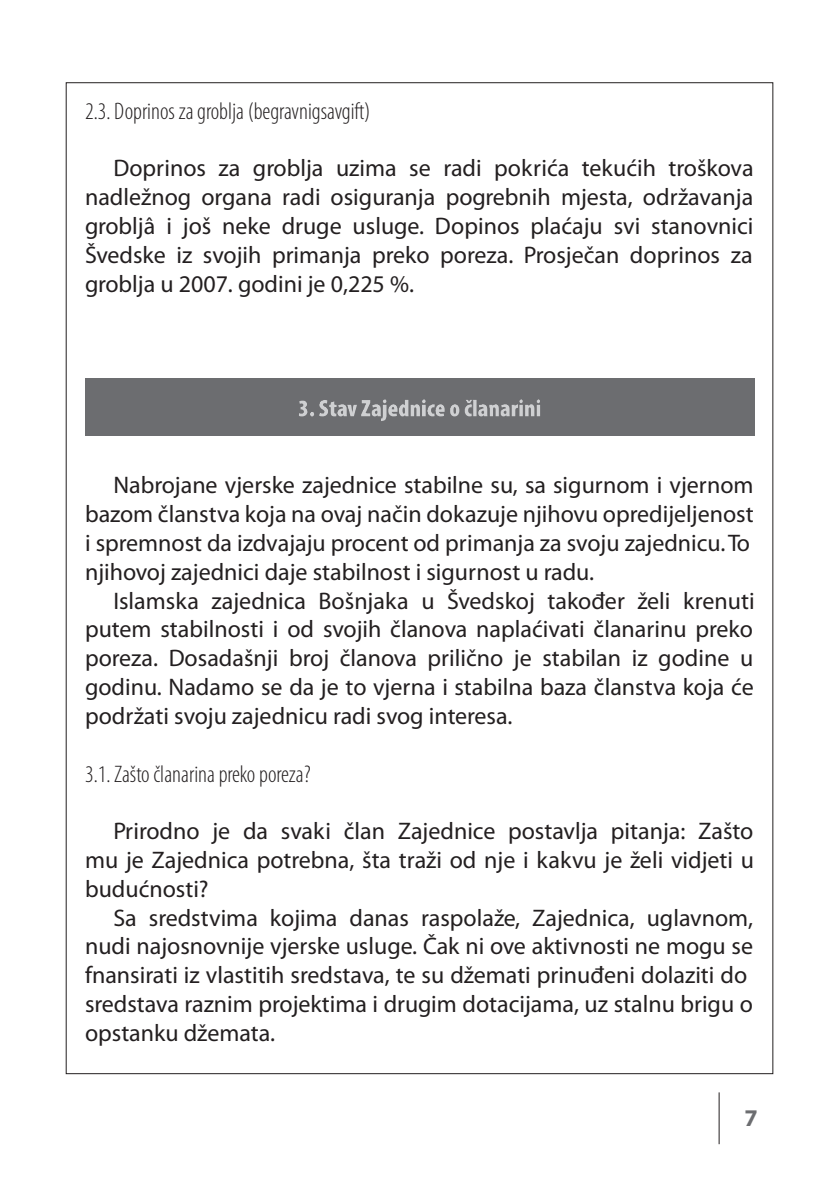
<style>
.page{position:relative;width:838px;height:1191px;background:#fff}
.page>*{position:absolute;margin:0;border:0;box-sizing:border-box;transform-origin:0 0}
.t1{font:24px/28.8px "Myriad Pro";color:#231f20;text-align:justify}
.t2{font:300 condensed 24px "Myriad Pro";color:#231f20}
.t3{font:700 24px "Myriad Pro";color:#6c6d70}
</style>
<div class="page">
<hr style="left:719px;top:1091px;width:1px;height:52px;background:#231f20">
<div style="left:85px;top:379px;width:669px;height:56px;background:#6c6d70"></div>
<img style="left:299px;top:399px;width:135px;height:22px">
<p class="t2" style="left:85px;top:100px;width:287px">2.3. Doprinos za groblja (begravnigsavgift)</p>
<p class="t1" style="left:85px;top:156px;width:670px;text-indent:28px">Doprinos za groblja uzima se radi pokriãa tekuãih troškova nadležnog organa radi osiguranja pogrebnih mjesta, održavanja grobljâ i još neke druge usluge. Dopinos plaãaju svi stanovnici Švedske iz svojih primanja preko poreza. Prosjeèan doprinos za groblja u 2007. godini je 0,225 %.</p>
<p class="t1" style="left:85px;top:472px;width:670px;text-align:left;text-indent:28px">Nabrojane vjerske zajednice stabilne su, sa sigurnom i vjernom bazom èlanstva koja na ovaj naèin dokazuje njihovu opredijeljenost i spremnost da izdvajaju procent od primanja za svoju zajednicu. To njihovoj zajednici daje stabilnost i sigurnost u radu.</p>
<p class="t1" style="left:85px;top:588px;width:671px;text-indent:28px">Islamska zajednica Bošnjaka u Švedskoj takoðer želi krenuti putem stabilnosti i od svojih èlanova naplaãivati èlanarinu preko poreza. Dosadašnji broj èlanova prilièno je stabilan iz godine u godinu. Nadamo se da je to vjerna i stabilna baza èlanstva koja ãe podržati svoju zajednicu radi svog interesa.</p>
<p class="t2" style="left:85px;top:763px;width:227px">3.1. Zašto èlanarina preko poreza?</p>
<p class="t1" style="left:85px;top:818px;width:671px;text-indent:28px">Prirodno je da svaki èlan Zajednice postavlja pitanja: Zašto mu je Zajednica potrebna, šta traži od nje i kakvu je želi vidjeti u buduãnosti?</p>
<p class="t1" style="left:85px;top:904px;width:670px;text-align:left;text-indent:28px">Sa sredstvima kojima danas raspolaže, Zajednica, uglavnom, nudi najosnovnije vjerske usluge. Èak ni ove aktivnosti ne mogu se fnansirati iz vlastitih sredstava, te su džemati prinuðeni dolaziti do sredstava raznim projektima i drugim dotacijama, uz stalnu brigu o opstanku džemata.</p>
<p class="t3" style="left:745px;top:1107px;width:15px">7</p>
</div>
